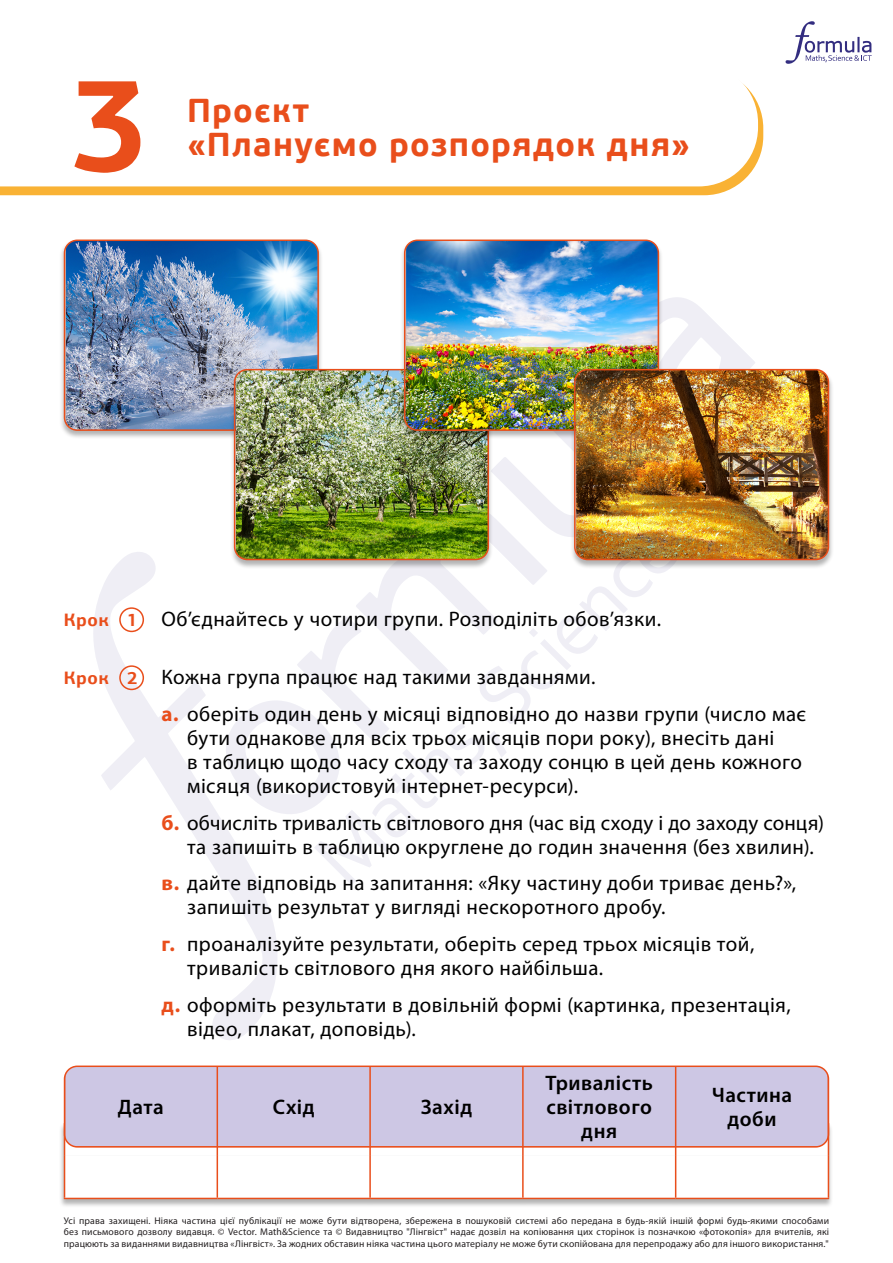
<style>
.page{position:relative;width:893px;height:1263px;background:#fff}
.page>*{position:absolute;margin:0;border:0;box-sizing:border-box;transform-origin:0 0}
.t1{font:700 135px "PF Agora Sans Pro";color:#e94e1b}
.t2{font:700 33px "PF Beau Sans Pro";letter-spacing:.035em;color:#e94e1b}
.t3{font:21px/24px "Myriad Pro";letter-spacing:.02em;color:#000}
.t4{font:600 21px/24px "Myriad Pro";letter-spacing:.025em;color:#000;text-align:center}
.t5{font:9.75px/11.7px "Myriad Pro";letter-spacing:.015em;color:#231f20;text-align:justify}
.s1{font-family:"PF Agora Sans Pro";font-weight:700;font-size:18px;color:#e94e1b}
.s2{font-weight:700;color:#e94e1b}
</style>
<div class="page">
<svg style="left:93px;top:552px;width:184px;height:488px"></svg>
<svg style="left:225px;top:297px;width:579px;height:588px"></svg>
<div style="left:119px;top:607px;width:25px;height:25px;border:2px solid #e94e1b;border-radius:50%"></div>
<div style="left:119px;top:665px;width:25px;height:25px;border:2px solid #e94e1b;border-radius:50%"></div>
<div style="left:60px;top:239px;width:264px;height:201px;background:#000;opacity:.3"></div>
<img style="left:66px;top:240px;width:252px;height:190px">
<div style="left:64px;top:240px;width:255px;height:191px;border:2px solid #e94e1b;border-radius:13px"></div>
<div style="left:230px;top:369px;width:264px;height:200px;background:#000;opacity:.3"></div>
<img style="left:236px;top:370px;width:252px;height:189px">
<div style="left:234px;top:369px;width:255px;height:191px;border:2px solid #e94e1b;border-radius:13px"></div>
<div style="left:400px;top:239px;width:264px;height:201px;background:#000;opacity:.3"></div>
<img style="left:406px;top:240px;width:252px;height:190px">
<div style="left:404px;top:240px;width:255px;height:191px;border:2px solid #e94e1b;border-radius:13px"></div>
<div style="left:570px;top:369px;width:264px;height:200px;background:#000;opacity:.3"></div>
<img style="left:576px;top:370px;width:252px;height:189px">
<div style="left:574px;top:369px;width:255px;height:191px;border:2px solid #e94e1b;border-radius:13px"></div>
<svg style="left:0;top:104px;width:763px;height:91px;background:#f9ba4b"></svg>
<svg style="left:0;top:83px;width:758px;height:103px"></svg>
<svg style="left:785px;top:21px;width:87px;height:43px"></svg>
<div style="left:59px;top:1123px;width:775px;height:85px;background:#000;opacity:.3"></div>
<svg style="left:65px;top:1147px;width:763px;height:51px"></svg>
<hr style="left:64px;top:1123px;width:1px;height:33px;background:#e94e1b">
<hr style="left:217px;top:1123px;width:1px;height:33px;background:#e94e1b">
<hr style="left:369px;top:1123px;width:2px;height:33px;background:#e94e1b">
<hr style="left:522px;top:1123px;width:2px;height:33px;background:#e94e1b">
<hr style="left:675px;top:1123px;width:1px;height:33px;background:#e94e1b">
<hr style="left:828px;top:1123px;width:1px;height:33px;background:#e94e1b">
<hr style="left:64px;top:1156px;width:1px;height:42px;background:#e94e1b">
<hr style="left:217px;top:1156px;width:1px;height:42px;background:#e94e1b">
<hr style="left:369px;top:1156px;width:2px;height:42px;background:#e94e1b">
<hr style="left:522px;top:1156px;width:2px;height:42px;background:#e94e1b">
<hr style="left:675px;top:1156px;width:1px;height:42px;background:#e94e1b">
<hr style="left:828px;top:1156px;width:1px;height:42px;background:#e94e1b">
<hr style="left:64px;top:1198px;width:153px;height:1px;background:#e94e1b">
<hr style="left:217px;top:1198px;width:153px;height:1px;background:#e94e1b">
<hr style="left:370px;top:1198px;width:153px;height:1px;background:#e94e1b">
<hr style="left:523px;top:1198px;width:153px;height:1px;background:#e94e1b">
<hr style="left:676px;top:1198px;width:153px;height:1px;background:#e94e1b">
<div style="left:66px;top:1068px;width:762px;height:78px;background:#cdc7e4"></div>
<hr style="left:65px;top:1066px;width:152px;height:1px;background:#e94e1b">
<hr style="left:65px;top:1067px;width:1px;height:79px;background:#e94e1b">
<hr style="left:217px;top:1067px;width:1px;height:79px;background:#e94e1b">
<hr style="left:369px;top:1067px;width:2px;height:79px;background:#e94e1b">
<hr style="left:522px;top:1067px;width:2px;height:79px;background:#e94e1b">
<hr style="left:676px;top:1066px;width:152px;height:1px;background:#e94e1b">
<hr style="left:675px;top:1067px;width:1px;height:79px;background:#e94e1b">
<hr style="left:828px;top:1067px;width:1px;height:79px;background:#e94e1b">
<hr style="left:65px;top:1146px;width:152px;height:1px;background:#e94e1b">
<hr style="left:676px;top:1146px;width:152px;height:1px;background:#e94e1b">
<div style="left:64px;top:1065px;width:765px;height:82px;border:2px solid #e94e1b;border-radius:13px"></div>
<h1 class="t1" style="left:69px;top:40px;width:81px">3</h1>
<h2 class="t2" style="left:187px;top:90px;width:123px">Проєкт</h2>
<h2 class="t2" style="left:187px;top:124px;width:504px">«Плануємо розпорядок дня»</h2>
<p class="t3" style="left:64px;top:607px;width:599px"><span class="s1">Крок 1</span> Об’єднайтесь у чотири групи. Розподіліть обов’язки.</p>
<p class="t3" style="left:162px;top:658px;width:646px;line-height:36.8px;text-indent:-98px"><span class="s1">Крок 2</span> Кожна група працює над такими завданнями.<br><span class="s2">а.</span> оберіть один день у місяці відповідно до назви групи (число має</p>
<p class="t3" style="left:187px;top:725px;width:616px">бути однакове для всіх трьох місяців пори року), внесіть дані<br>в таблицю щодо часу сходу та заходу сонцю в цей день кожного місяця (використовуй інтернет-ресурси).</p>
<p class="t3" style="left:187px;top:810px;width:638px;text-indent:-26px"><span class="s2">б.</span> обчисліть тривалість світлового дня (час від сходу і до заходу сонця) та запишіть в таблицю округлене до годин значення (без хвилин).</p>
<p class="t3" style="left:187px;top:871px;width:611px;text-indent:-26px"><span class="s2">в.</span> дайте відповідь на запитання: «Яку частину доби триває день?», запишіть результат у вигляді нескоротного дробу.</p>
<p class="t3" style="left:187px;top:932px;width:569px;text-indent:-26px"><span class="s2">г.</span> проаналізуйте результати, оберіть серед трьох місяців той, тривалість світлового дня якого найбільша.</p>
<p class="t3" style="left:187px;top:993px;width:605px;text-indent:-26px"><span class="s2">д.</span> оформіть результати в довільній формі (картинка, презентація, відео, плакат, доповідь).</p>
<p class="t4" style="left:118px;top:1095px;width:48px">Дата</p>
<p class="t4" style="left:273px;top:1095px;width:43px">Схід</p>
<p class="t4" style="left:421px;top:1095px;width:53px">Захід</p>
<p class="t4" style="left:546px;top:1071px;width:109px">Тривалість світлового дня</p>
<p class="t4" style="left:712px;top:1083px;width:82px">Частина доби</p>
<p class="t5" style="left:64px;top:1214px;width:767px">Усі права захищені. Ніяка частина цієї публікації не може бути відтворена, збережена в пошуковій системі або передана в будь-якій іншій формі будь-якими способами без письмового дозволу видавця. © Vector. Math&amp;Science та © Видавництво "Лінгвіст" надає дозвіл на копіювання цих сторінок із позначкою «фотокопія» для вчителів, які працюють за виданнями видавництва «Лінгвіст». За жодних обставин ніяка частина цього матеріалу не може бути скопійована для перепродажу або для іншого використання."</p>
</div>
